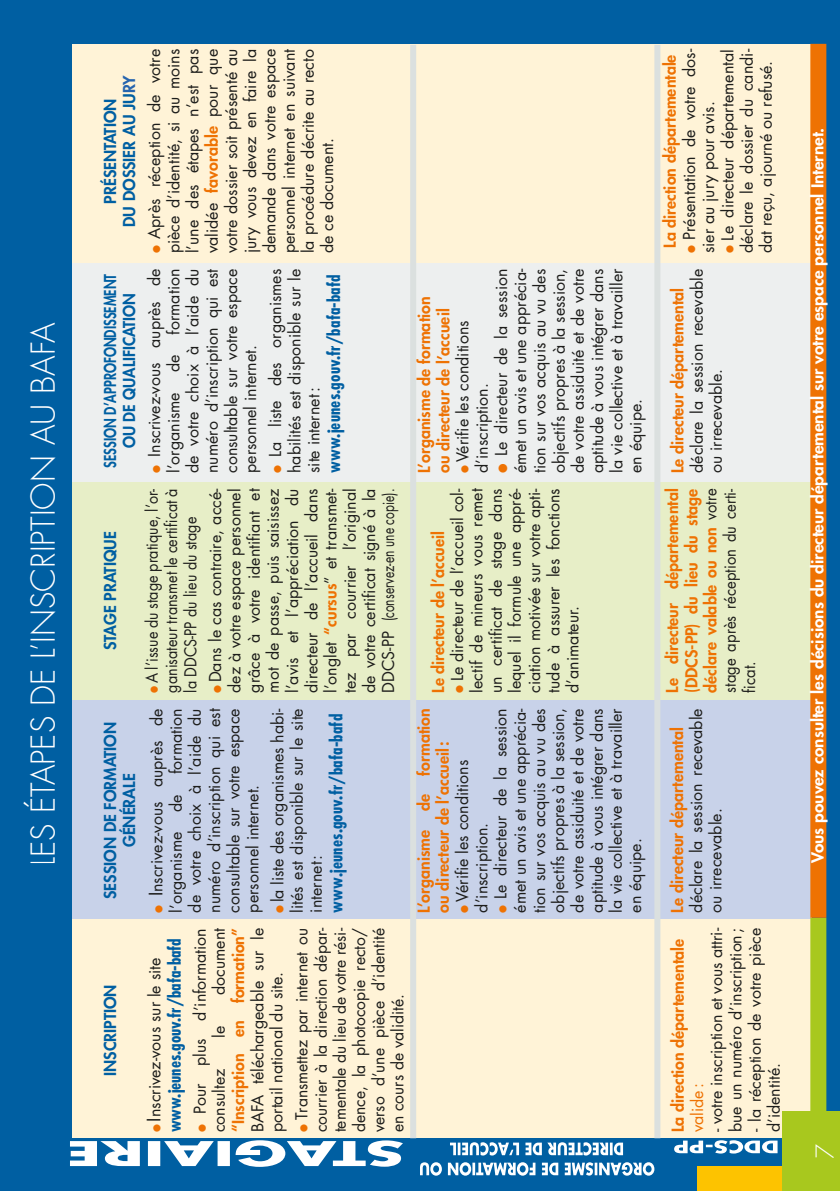
<style>
.page{position:relative;width:840px;height:1191px;background:#fff}
.page>*{position:absolute;margin:0;border:0;box-sizing:border-box;transform-origin:0 0}
.t1{font:300 32px "Futura Std";color:#fff;scale:.75 1}
.t2{font:300 24px "Futura Std";color:#fff}
.t3{font:700 condensed 17px "Futura Std";letter-spacing:.01em;color:#005fa2}
.t4{font:16px/19.2px "Futura Std";color:#1d1d1b;text-align:justify}
.t5{font:800 16px/19.2px "Futura Std";color:#ee7203}
.t6{font:800 16px "Futura Std";color:#fff;scale:1.07 1}
.t7{font:16px/19.2px "Futura Std";color:#1d1d1b;text-align:justify;scale:.9 1}
.t8{font:800 16px/19.2px "Futura Std";color:#005fa2;text-align:center}
.t9{font:800 16px/19.2px "Futura Std";color:#005fa2;text-align:center;scale:.8 1}
.t10{font:16px "Futura Std";color:#ee7203}
.s1{color:#2664ae}
.s2{color:#ee7203}
.s3{font-weight:800;color:#ee7203}
.s4{font-weight:400;color:#1d1d1b}
.s5{font-size:18px}
</style>
<div class="page">
<div style="left:0;top:0;width:839px;height:1191px;background:#005fa2"></div>
<div style="left:697px;top:1166px;width:142px;height:25px;background:#fdc300"></div>
<div style="left:72px;top:919px;width:739px;height:218px;background:#fff3d7"></div>
<div style="left:72px;top:700px;width:739px;height:218px;background:#c8d2e9"></div>
<div style="left:72px;top:481px;width:739px;height:219px;background:#e7eec7"></div>
<div style="left:72px;top:263px;width:739px;height:218px;background:#edefef"></div>
<div style="left:72px;top:45px;width:739px;height:218px;background:#fff3d7"></div>
<div style="left:410px;top:45px;width:6px;height:1093px;background:#dbe0df"></div>
<div style="left:654px;top:45px;width:6px;height:1093px;background:#dbe0df"></div>
<div style="left:809px;top:917px;width:16px;height:225px;background:#a8c81e"></div>
<div style="left:809px;top:44px;width:16px;height:873px;background:#ee7203"></div>
<div style="left:781px;top:1111px;width:58px;height:80px;background:#a8c81e"></div>
<svg style="left:70px;top:1140px;width:333px;height:26px"></svg>
<svg style="left:449px;top:1142px;width:173px;height:13px"></svg>
<svg style="left:420px;top:1162px;width:234px;height:13px"></svg>
<svg style="left:673px;top:1140px;width:104px;height:13px"></svg>
<h1 class="t1" style="left:24px;top:864px;width:725px;rotate:-90deg">Les étapes de l’inscription au Bafa</h1>
<p class="t8" style="left:100px;top:227px;width:153px;rotate:-90deg">PRÉSENTATION<br>DU DOSSIER AU JU<span class="s1">RY</span></p>
<p class="t4" style="left:145px;top:253px;width:206px;rotate:-90deg"><span class="s2">●</span> Après réception de votre pièce d’identité, si au moins l’une des étapes n’est pas validée <span class="s3">favorable</span> pour que votre dossier soit présenté au jury vous devez en faire la demande dans votre espace personnel internet en suivant la procédure décrite au recto de ce document.</p>
<p class="t5" style="left:660px;top:248px;width:195px;rotate:-90deg">La direction départementale</p>
<p class="t4" style="left:679px;top:253px;width:206px;rotate:-90deg"><span class="s2">●</span> Présentation de votre dos&shy;sier au jury pour avis.</p>
<p class="t4" style="left:717px;top:253px;width:206px;rotate:-90deg"><span class="s2">●</span> Le directeur départemental déclare le dossier du candi&shy;dat reçu, ajourné ou refusé.</p>
<p class="t9" style="left:100px;top:468px;width:244px;rotate:-90deg">Session d’approfondissement ou de qualification</p>
<p class="t4" style="left:145px;top:473px;width:206px;rotate:-90deg"><span class="s2">●</span> Inscrivez-vous auprès de l’organisme de formation de votre choix à l’aide du numéro d’inscription qui est consultable sur votre espace personnel internet.</p>
<p class="t4" style="left:266px;top:473px;width:206px;rotate:-90deg"><span class="s2">●</span> La liste des organismes habilités est disponible sur le site internet:</p>
<p class="t3" style="left:323px;top:473px;width:200px;rotate:-90deg">www.jeunes.gouv.fr/bafa-bafd</p>
<p class="t8" style="left:100px;top:650px;width:118px;rotate:-90deg">Stage pratique</p>
<p class="t7" style="left:142px;top:693px;width:228px;rotate:-90deg"><span class="s2">●</span> A l’issue du stage pratique, l’or&shy;ganisateur transmet le certificat à la DDCS-PP du lieu du stage</p>
<p class="t4" style="left:206px;top:693px;width:206px;rotate:-90deg"><span class="s2">●</span> Dans le cas contraire, accé&shy;dez à votre espace personnel grâce à votre identifiant et mot de passe, puis saisissez l’avis et l’appréciation du directeur de l’accueil dans l’onglet <span class="s3">“cursus</span>” et transmet&shy;tez par courrier l’original de votre certificat signé à la DDCS-PP (conservez-en une copie).</p>
<p class="t4" style="left:491px;top:473px;width:206px;rotate:-90deg"><span class="s2">●</span> Le directeur de la session émet un avis et une apprécia&shy;tion sur vos acquis au vu des objectifs propres à la session, de votre assiduité et de votre aptitude à vous intégrer dans la vie collective et à travailler en équipe.</p>
<p class="t5" style="left:414px;top:473px;width:178px;rotate:-90deg">L’organisme de formation ou directeur de l’accueil</p>
<p class="t4" style="left:453px;top:473px;width:154px;rotate:-90deg"><span class="s2">●</span> Vérifie les conditions d’inscription.</p>
<p class="t4" style="left:687px;top:473px;width:206px;rotate:-90deg">déclare la session recevable ou irrecevable.</p>
<p class="t5" style="left:667px;top:473px;width:187px;rotate:-90deg">Le directeur départemental</p>
<p class="t4" style="left:447px;top:693px;width:206px;rotate:-90deg"><span class="s2">●</span> Le directeur de l’accueil col&shy;lectif de mineurs vous remet un certificat de stage dans lequel il formule une appré&shy;ciation motivée sur votre apti&shy;tude à assurer les fonctions d’animateur.</p>
<p class="t5" style="left:662px;top:693px;width:206px;text-align:justify;rotate:-90deg">Le directeur départemental (DDCS-PP) du lieu du stage déclare valable ou non <span class="s4">votre stage après réception du certi&shy;ficat.</span></p>
<p class="t5" style="left:428px;top:693px;width:163px;rotate:-90deg">Le directeur de l’accueil</p>
<p class="t8" style="left:100px;top:899px;width:177px;rotate:-90deg">Session de formation générale</p>
<p class="t8" style="left:100px;top:1076px;width:91px;rotate:-90deg">inscription</p>
<p class="t4" style="left:147px;top:912px;width:206px;rotate:-90deg"><span class="s2">●</span> <span class="s5">I</span>nscrivez-vous auprès de l’organisme de formation de votre choix à l’aide du numéro d’inscription qui est consultable sur votre espace personnel internet.</p>
<p class="t4" style="left:268px;top:912px;width:206px;rotate:-90deg"><span class="s2">●</span> la liste des organismes habi&shy;lités est disponible sur le site internet:</p>
<p class="t3" style="left:325px;top:912px;width:200px;rotate:-90deg">www.jeunes.gouv.fr/bafa-bafd</p>
<p class="t5" style="left:414px;top:912px;width:206px;rotate:-90deg">L’organisme de formation ou directeur de l’accueil:</p>
<p class="t4" style="left:491px;top:912px;width:206px;rotate:-90deg"><span class="s2">●</span> Le directeur de la session émet un avis et une apprécia&shy;tion sur vos acquis au vu des objectifs propres à la session, de votre assiduité et de votre aptitude à vous intégrer dans la vie collective et à travailler en équipe.</p>
<p class="t4" style="left:452px;top:912px;width:154px;rotate:-90deg"><span class="s2">●</span> Vérifie les conditions d’inscription.</p>
<p class="t4" style="left:686px;top:912px;width:206px;rotate:-90deg">déclare la session recevable ou irrecevable.</p>
<p class="t5" style="left:667px;top:912px;width:187px;rotate:-90deg">Le directeur départemental</p>
<p class="t4" style="left:209px;top:995px;width:68px;rotate:-90deg">document</p>
<p class="t5" style="left:228px;top:1132px;width:206px;rotate:-90deg">“Inscription en formation”</p>
<p class="t4" style="left:248px;top:1132px;width:206px;rotate:-90deg">BAFA téléchargeable sur le portail national du site.</p>
<p class="t4" style="left:292px;top:1132px;width:206px;rotate:-90deg"><span class="s2">●</span> Transmettez par internet ou courrier à la direction dépar&shy;tementale du lieu de votre rési&shy;dence, la photocopie recto/ verso d’une pièce d’identité en cours de validité.</p>
<p class="t5" style="left:668px;top:1132px;width:195px;rotate:-90deg">La direction départementale</p>
<p class="t4" style="left:706px;top:1132px;width:206px;rotate:-90deg">- votre inscription et vous attri&shy;bue un numéro d’inscription;</p>
<p class="t4" style="left:745px;top:1132px;width:206px;rotate:-90deg">- la réception de votre pièce d’identité.</p>
<p class="t3" style="left:164px;top:1132px;width:195px;rotate:-90deg">www.jeunes.gouv.fr/bafa-bafd</p>
<p class="t4" style="left:190px;top:1132px;width:206px;rotate:-90deg"><span class="s2">●</span> Pour plus d’information consultez</p>
<p class="t4" style="left:145px;top:1132px;width:176px;rotate:-90deg"><span class="s2">●</span> <span class="s5">I</span>nscrivez-vous sur le site</p>
<p class="t4" style="left:209px;top:1037px;width:13px;rotate:-90deg">le</p>
<p class="t10" style="left:686px;top:1132px;width:50px;rotate:-90deg">valide:</p>
<p class="t6" style="left:807px;top:862px;width:688px;rotate:-90deg">Vous pouvez consulter les décisions du directeur départemental sur votre espace personnel Internet.</p>
<h2 class="t2" style="left:810px;top:1158px;width:16px;rotate:-90deg">7</h2>
</div>
